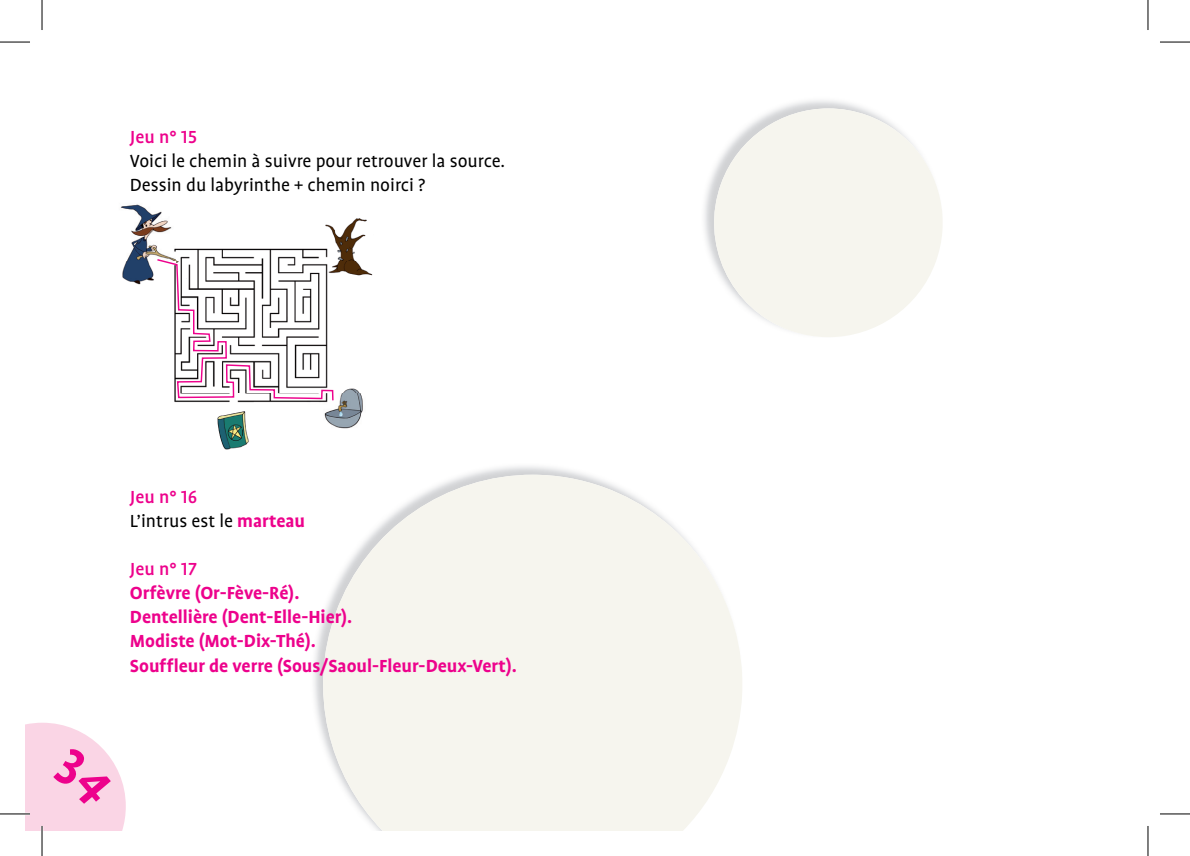
<style>
.page{position:relative;width:1190px;height:856px;background:#fff}
.page>*{position:absolute;margin:0;border:0;box-sizing:border-box;transform-origin:0 0}
.t1{font:700 20px/24px "Profile OT";color:#ed028c}
.t2{font:20px/24px "Profile OT";color:#000}
.t3{font:500 20px "Profile OT";color:#ed028c}
.s1{font-weight:500;color:#ed028c}
.s2{font-weight:700;color:#ed028c}
</style>
<div class="page">
<svg style="left:314px;top:474px;width:428px;height:356px;fill:#f6f5ee"></svg>
<img style="left:120px;top:204px;width:253px;height:246px">
<svg style="left:156px;top:258px;width:178px;height:143px"></svg>
<svg style="left:702px;top:108px;width:240px;height:229px;fill:#f6f5ee"></svg>
<hr style="left:0;top:42px;width:30px;height:1px;background:#000">
<hr style="left:1160px;top:42px;width:30px;height:1px;background:#000">
<hr style="left:0;top:813px;width:30px;height:1px;background:#000">
<hr style="left:1160px;top:813px;width:30px;height:1px;background:#000">
<hr style="left:42px;top:0;width:1px;height:30px;background:#000">
<hr style="left:42px;top:825px;width:1px;height:30px;background:#000">
<hr style="left:1147px;top:0;width:1px;height:30px;background:#000">
<hr style="left:1147px;top:825px;width:1px;height:30px;background:#000">
<svg style="left:25px;top:722px;width:101px;height:108px;background:#fadbe8"></svg>
<p class="t3" style="left:130px;top:125px;width:69px">Jeu n° 15</p>
<p class="t2" style="left:130px;top:149px;width:377px">Voici le chemin à suivre pour retrouver la source.<br>Dessin du labyrinthe + chemin noirci ?</p>
<p class="t2" style="left:130px;top:485px;width:177px"><span class="s1">Jeu n° 16<br></span>L’intrus est le <span class="s2">marteau</span></p>
<p class="t3" style="left:130px;top:557px;width:69px">Jeu n° 17</p>
<p class="t1" style="left:130px;top:581px;width:388px">Orfèvre (Or-Fève-Ré).<br>Dentellière (Dent-Elle-Hier).<br>Modiste (Mot-Dix-Thé).<br>Souffleur de verre (Sous/Saoul-Fleur-Deux-Vert).</p>
</div>
